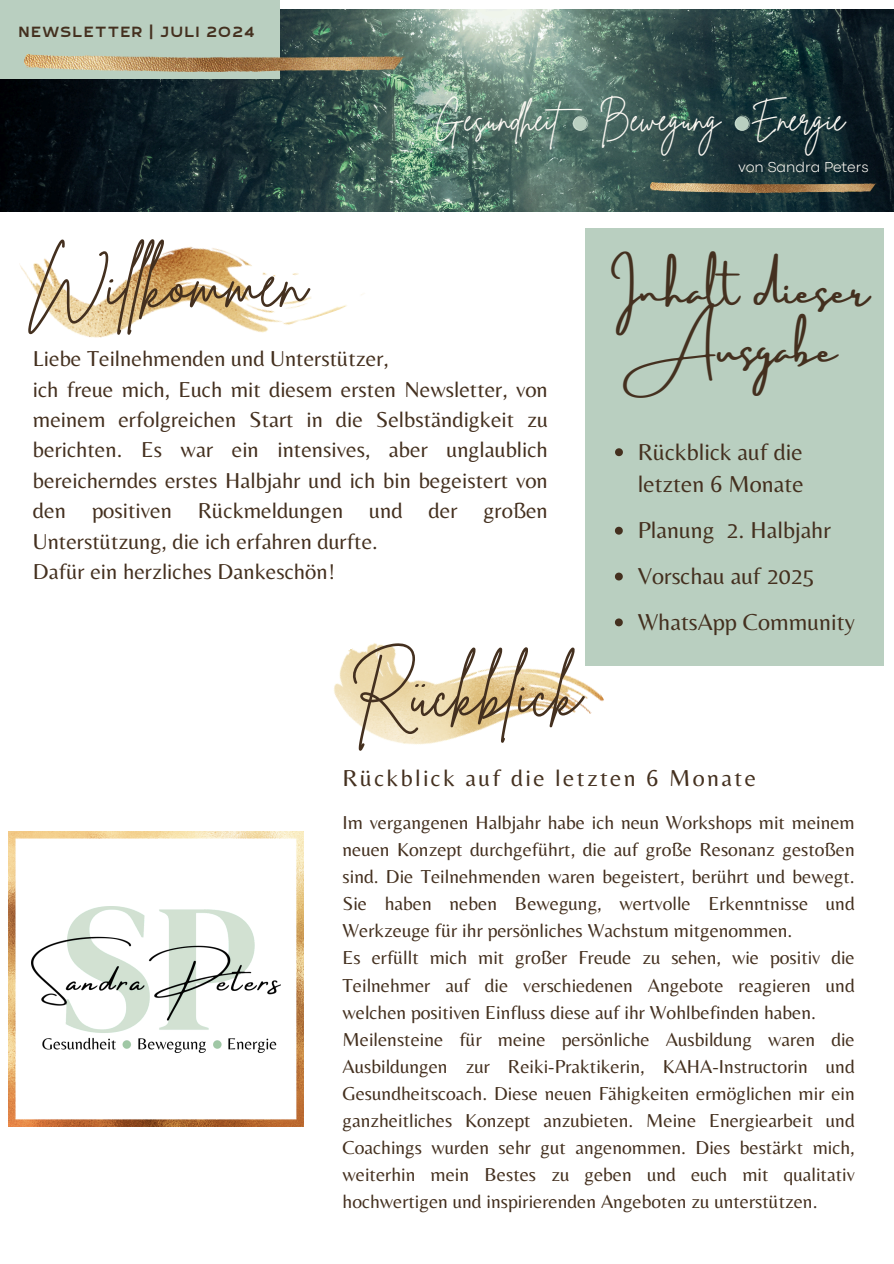
<style>
.page{position:relative;width:894px;height:1264px;background:#fff}
.page>*{position:absolute;margin:0;border:0;box-sizing:border-box;transform-origin:0 0}
.t1{font:67.5px "Brittany Signature";color:#44301f}
.t2{font:42px/58.5px "Amsterdam Three";color:#44301f;text-align:center}
.t3{font:33px "Brittany Signature";color:#fffbf5}
.t4{font:24px/32.7px "Belleza";color:#44301f}
.t5{font:24px "Belleza";letter-spacing:.095em;color:#44301f}
.t6{font:22.5px/30.3px "Belleza";color:#44301f}
.t7{font:19.5px/27px "Belleza";color:#44301f}
.t8{font:19.5px "RTL Banana Bold";letter-spacing:.095em;color:#44301f}
.t9{font:300 15px "Codec Pro";color:#fffbf5}
</style>
<div class="page">
<img style="left:1px;top:10px;width:892px;height:201px">
<div style="left:0;top:0;width:280px;height:79px;background:#b9cfc0"></div>
<img style="left:25px;top:55px;width:380px;height:16px">
<img style="left:650px;top:182px;width:226px;height:10px">
<svg style="left:573px;top:116px;width:15px;height:14px"></svg>
<svg style="left:735px;top:116px;width:15px;height:14px"></svg>
<img style="left:334px;top:643px;width:272px;height:102px">
<img style="left:19px;top:161px;width:348px;height:177px">
<div style="left:585px;top:228px;width:298px;height:437px;background:#b9cfc0"></div>
<svg style="left:615px;top:448px;width:7px;height:8px"></svg>
<svg style="left:615px;top:527px;width:7px;height:7px"></svg>
<svg style="left:614px;top:572px;width:8px;height:8px"></svg>
<svg style="left:614px;top:618px;width:8px;height:8px"></svg>
<img style="left:8px;top:831px;width:295px;height:295px">
<h2 class="t8" style="left:19px;top:22px;width:237px">NEWSLETTER | JULI 2024</h2>
<h3 class="t3" style="left:434px;top:97px;width:411px">Gesundheit Bewegung Energie</h3>
<p class="t9" style="left:738px;top:162px;width:131px">von Sandra Peters</p>
<h4 class="t1" style="left:29px;top:239px;width:279px">Wilkommen</h4>
<p class="t6" style="left:33px;top:343px;width:516px">Liebe Teilnehmenden und Unterstützer,<br>ich freue mich, Euch mit diesem ersten Newsletter, von meinem erfolgreichen Start in die Selbständigkeit zu berichten. Es war ein intensives, aber unglaublich bereicherndes erstes Halbjahr und ich bin begeistert von den positiven Rückmeldungen und der großen Unterstützung, die ich erfahren durfte.<br>Dafür ein herzliches Dankeschön!</p>
<p class="t1" style="left:349px;top:647px;width:233px">Rückblick</p>
<p class="t2" style="left:611px;top:263px;width:259px">Inhalt dieser<br>Ausgabe</p>
<p class="t4" style="left:637px;top:435px;width:167px">Rückblick auf die letzten 6 Monate</p>
<p class="t4" style="left:637px;top:513px;width:195px">Planung 2. Halbjahr</p>
<p class="t4" style="left:637px;top:559px;width:179px">Vorschau auf 2025</p>
<h1 class="t4" style="left:637px;top:605px;width:219px">WhatsApp Community</h1>
<p class="t5" style="left:342px;top:764px;width:415px">Rückblick auf die letzten 6 Monate</p>
<p class="t7" style="left:342px;top:809px;width:513px">Im vergangenen Halbjahr habe ich neun Workshops mit meinem neuen Konzept durchgeführt, die auf große Resonanz gestoßen sind. Die Teilnehmenden waren begeistert, berührt und bewegt.<br>Sie haben neben Bewegung, wertvolle Erkenntnisse und Werkzeuge für ihr persönliches Wachstum mitgenommen.<br>Es erfüllt mich mit großer Freude zu sehen, wie positiv die Teilnehmer auf die verschiedenen Angebote reagieren und welchen positiven Einfluss diese auf ihr Wohlbefinden haben.<br>Meilensteine für meine persönliche Ausbildung waren die Ausbildungen zur Reiki-Praktikerin, KAHA-Instructorin und Gesundheitscoach. Diese neuen Fähigkeiten ermöglichen mir ein ganzheitliches Konzept anzubieten. Meine Energiearbeit und Coachings wurden sehr gut angenommen. Dies bestärkt mich, weiterhin mein Bestes zu geben und euch mit qualitativ hochwertigen und inspirierenden Angeboten zu unterstützen.</p>
</div>
